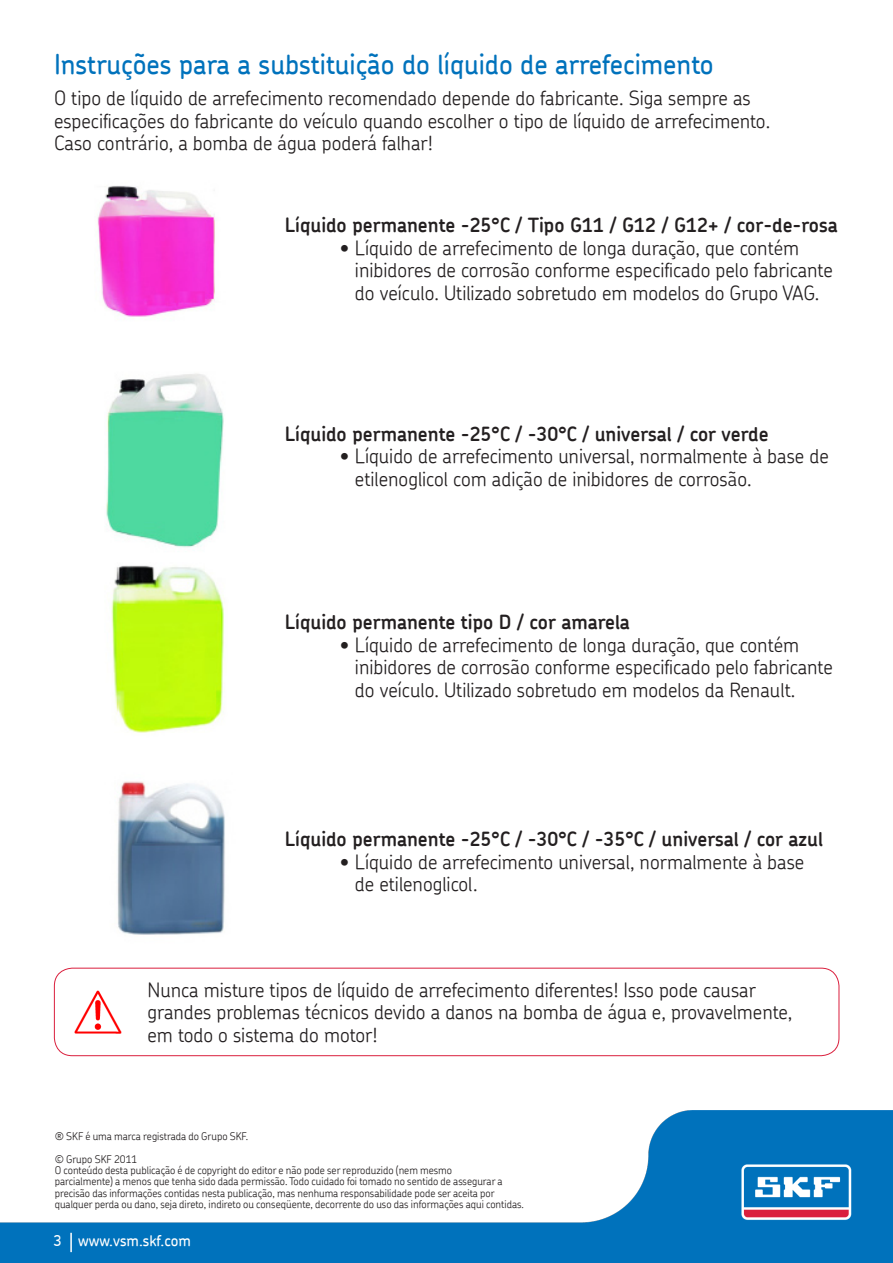
<style>
.page{position:relative;width:893px;height:1263px;background:#fff}
.page>*{position:absolute;margin:0;border:0;box-sizing:border-box;transform-origin:0 0}
.ap_heading_bluebold{font:500 27px "SKF Chevin";color:#0072bc}
.at_bullet{font:300 19.5px/22.5px "SKF Chevin";color:#231f20}
.an_bodycopy{font:300 19.5px/22.5px "SKF Chevin";color:#231f20}
.as_bold_less_space{font:600 19.5px "SKF Chevin";color:#231f20}
.al_www{font:500 15px "SKF Chevin";color:#fff}
.ap_legal{font:300 10.5px "SKF Chevin";color:#231f20}
</style>
<div class="page">
<div style="left:54px;top:968px;width:785px;height:88px;border:1px solid #da1f3d;border-radius:18px"></div>
<img style="left:0;top:1110px;width:893px;height:153px">
<svg style="left:70px;top:1233px;width:2px;height:19px"></svg>
<img style="left:97px;top:186px;width:128px;height:749px">
<img style="left:74px;top:990px;width:48px;height:44px">
<p class="ap_heading_bluebold" style="left:54px;top:46px;width:661px">Instruções para a substituição do líquido de arrefecimento</p>
<p class="an_bodycopy" style="left:54px;top:87px;width:718px">O tipo de líquido de arrefecimento recomendado depende do fabricante. Siga sempre as especificações do fabricante do veículo quando escolher o tipo de líquido de arrefecimento.<br>Caso contrário, a bomba de água poderá falhar!</p>
<p class="as_bold_less_space" style="left:285px;top:213px;width:554px">Líquido permanente -25°C / Tipo G11 / G12 / G12+ / cor-de-rosa</p>
<p class="at_bullet" style="left:355px;top:236px;width:479px;text-indent:-15px">• Líquido de arrefecimento de longa duração, que contém inibidores de corrosão conforme especificado pelo fabricante do veículo. Utilizado sobretudo em modelos do Grupo VAG.</p>
<p class="as_bold_less_space" style="left:285px;top:421px;width:485px">Líquido permanente -25°C / -30°C / universal / cor verde</p>
<p class="at_bullet" style="left:355px;top:445px;width:475px;text-indent:-15px">• Líquido de arrefecimento universal, normalmente à base de etilenoglicol com adição de inibidores de corrosão.</p>
<p class="as_bold_less_space" style="left:285px;top:610px;width:347px">Líquido permanente tipo D / cor amarela</p>
<p class="at_bullet" style="left:355px;top:633px;width:479px;text-indent:-15px">• Líquido de arrefecimento de longa duração, que contém inibidores de corrosão conforme especificado pelo fabricante do veículo. Utilizado sobretudo em modelos da Renault.</p>
<p class="as_bold_less_space" style="left:285px;top:826px;width:540px">Líquido permanente -25°C / -30°C / -35°C / universal / cor azul</p>
<p class="at_bullet" style="left:355px;top:850px;width:451px;text-indent:-15px">• Líquido de arrefecimento universal, normalmente à base de etilenoglicol.</p>
<p class="an_bodycopy" style="left:148px;top:978px;width:646px">Nunca misture tipos de líquido de arrefecimento diferentes! Isso pode causar grandes problemas técnicos devido a danos na bomba de água e, provavelmente, em todo o sistema do motor!</p>
<p class="ap_legal" style="left:55px;top:1130px;width:195px">® SKF é uma marca registrada do Grupo SKF.</p>
<p class="ap_legal" style="left:55px;top:1152px;width:84px">© Grupo SKF 2011</p>
<p class="ap_legal" style="left:55px;top:1163px;width:399px">O conteúdo desta publicação é de copyright do editor e não pode ser reproduzido (nem mesmo</p>
<p class="ap_legal" style="left:55px;top:1175px;width:449px">parcialmente) a menos que tenha sido dada permissão. Todo cuidado foi tomado no sentido de assegurar a</p>
<p class="ap_legal" style="left:55px;top:1186px;width:441px">precisão das informações contidas nesta publicação, mas nenhuma responsabilidade pode ser aceita por</p>
<p class="ap_legal" style="left:55px;top:1197px;width:471px">qualquer perda ou dano, seja direto, indireto ou conseqüente, decorrente do uso das informações aqui contidas.</p>
<p class="al_www" style="left:53px;top:1230px;width:139px">3 www.vsm.skf.com</p>
</div>
